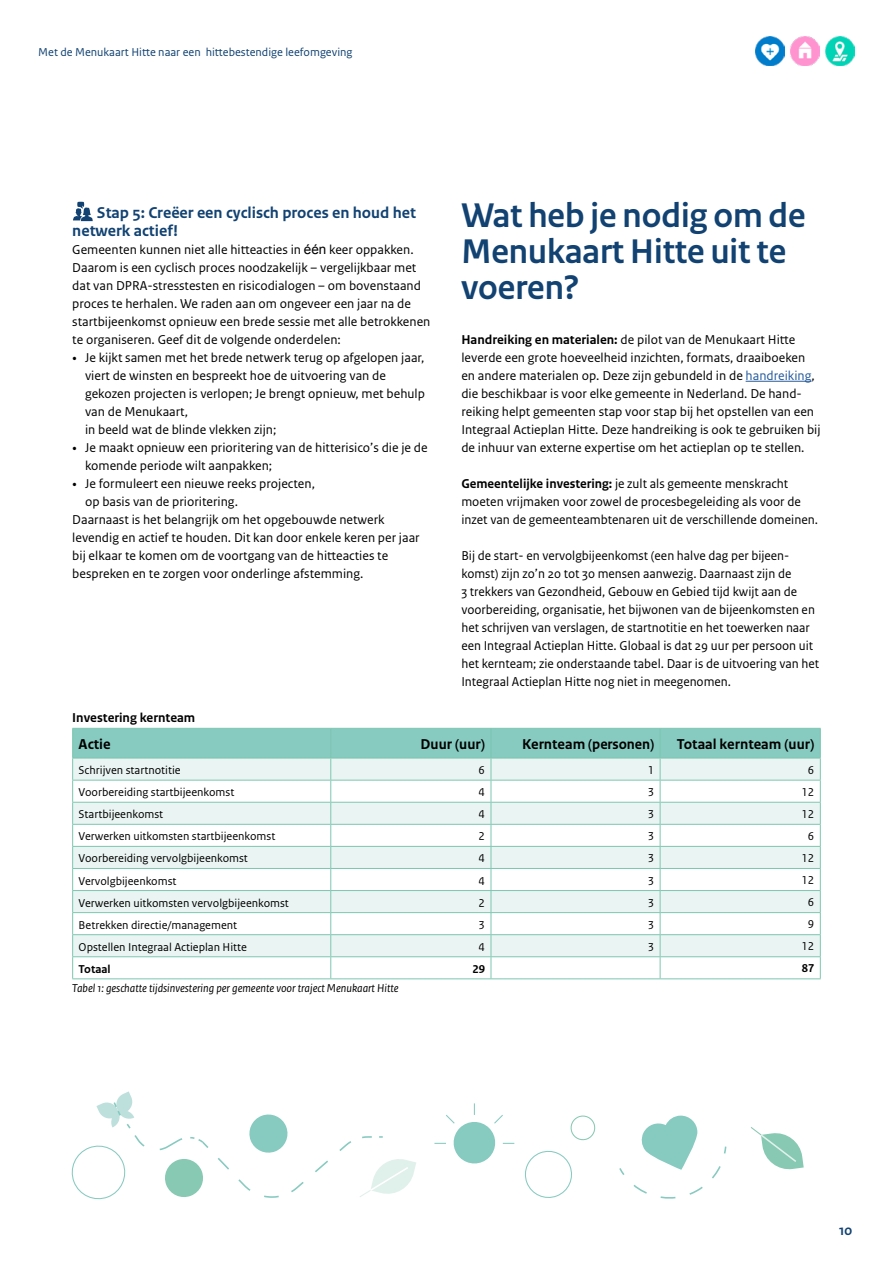
<style>
.page{position:relative;width:893px;height:1263px;background:#fff}
.page>*{position:absolute;margin:0;border:0;box-sizing:border-box;transform-origin:0 0}
.H2_Kop{font:700 36px/36px "Rijksoverheid Sans Heading";color:#114272}
.P_Tussenkop_Sans{font:700 16.5px/18px "Rijksoverheid Sans Text";color:#114272}
.Tabel_Kop{font:700 15px "Rijksoverheid Sans Text";color:#000}
.t1{font:700 15px "Rijksoverheid Sans Heading";color:#114272}
.P_Broodtekst_Sans{font:13.5px/18px "Rijksoverheid Sans Text";color:#000}
.P_Broodtekst_Sans-2{font:700 13.5px "Rijksoverheid Sans Text";color:#000}
.Tabel_Broodtekst{font:12px "Rijksoverheid Sans Text";color:#000}
.P_Fotobijschrift{font:italic 12px "Rijksoverheid Sans Text";color:#000}
.t2{font:12px "Rijksoverheid Sans Text Regular 2";color:#114272}
.Tabel_Broodtekst-2{font:700 12px "Rijksoverheid Sans Text";color:#000}
.s1{font-family:"Arial"}
.s2{font-family:"Rijksoverheid Serif"}
.s3{font-weight:700}
.s4{color:#245a9c}
</style>
<div class="page">
<img style="left:825px;top:36px;width:30px;height:30px">
<img style="left:790px;top:36px;width:30px;height:30px">
<img style="left:755px;top:36px;width:30px;height:30px">
<hr style="left:746px;top:381px;width:65px;height:1px;background:#245a9c">
<svg style="left:72px;top:728px;width:749px;height:250px"></svg>
<hr style="left:72px;top:978px;width:259px;height:1px;background:#7dc6b0">
<hr style="left:331px;top:978px;width:160px;height:1px;background:#7dc6b0">
<hr style="left:491px;top:978px;width:169px;height:1px;background:#7dc6b0">
<hr style="left:660px;top:978px;width:161px;height:1px;background:#7dc6b0">
<svg style="left:73px;top:202px;width:20px;height:19px"></svg>
<svg style="left:751px;top:1127px;width:53px;height:43px"></svg>
<svg style="left:71px;top:1091px;width:525px;height:109px"></svg>
<svg style="left:619px;top:1115px;width:108px;height:84px"></svg>
<p class="t2" style="left:38px;top:45px;width:316px">Met de Menukaart Hitte naar een hittebestendige leefomgeving</p>
<p class="P_Tussenkop_Sans" style="left:72px;top:204px;width:345px;text-indent:25px">Stap 5: Creëer een cyclisch proces en houd het netwerk actief!</p>
<p class="P_Broodtekst_Sans" style="left:72px;top:241px;width:360px">Gemeenten kunnen niet alle hitteacties in <span class="s1">één</span> keer oppakken.<br>Daarom is een cyclisch proces noodzakelijk – vergelijkbaar met dat van DPRA-stresstesten en risicodialogen – om bovenstaand proces te herhalen. We raden aan om ongeveer een jaar na de startbijeenkomst opnieuw een brede sessie met alle betrokkenen te organiseren. Geef dit de volgende onderdelen:</p>
<p class="P_Broodtekst_Sans" style="left:85px;top:349px;width:341px;text-indent:-13px"><span class="s2">•</span> Je kijkt samen met het brede netwerk terug op afgelopen jaar, viert de winsten en bespreekt hoe de uitvoering van de gekozen projecten is verlopen; Je brengt opnieuw, met behulp van de Menukaart,<br>in beeld wat de blinde vlekken zijn;</p>
<p class="P_Broodtekst_Sans" style="left:85px;top:439px;width:344px;text-indent:-13px"><span class="s2">•</span> Je maakt opnieuw een prioritering van de hitterisico’s die je de komende periode wilt aanpakken;</p>
<p class="P_Broodtekst_Sans" style="left:85px;top:475px;width:231px;text-indent:-13px"><span class="s2">•</span> Je formuleert een nieuwe reeks projecten, op basis van de prioritering.</p>
<p class="P_Broodtekst_Sans" style="left:72px;top:511px;width:349px">Daarnaast is het belangrijk om het opgebouwde netwerk levendig en actief te houden. Dit kan door enkele keren per jaar bij elkaar te komen om de voortgang van de hitteacties te bespreken en te zorgen voor onderlinge afstemming.</p>
<h2 class="H2_Kop" style="left:461px;top:198px;width:346px">Wat heb je nodig om de<br>Menukaart Hitte uit te voeren?</h2>
<p class="P_Broodtekst_Sans" style="left:461px;top:331px;width:361px"><span class="s3">Handreiking en materialen:</span> de pilot van de Menukaart Hitte leverde een grote hoeveelheid inzichten, formats, draaiboeken en andere materialen op. Deze zijn gebundeld in de <span class="s4">handreiking</span>, die beschikbaar is voor elke gemeente in Nederland. De hand&shy;reiking helpt gemeenten stap voor stap bij het opstellen van een Integraal Actieplan Hitte. Deze handreiking is ook te gebruiken bij de inhuur van externe expertise om het actieplan op te stellen.</p>
<p class="P_Broodtekst_Sans" style="left:461px;top:475px;width:358px"><span class="s3">Gemeentelijke investering:</span> je zult als gemeente menskracht moeten vrijmaken voor zowel de procesbegeleiding als voor de inzet van de gemeenteambtenaren uit de verschillende domeinen.</p>
<p class="P_Broodtekst_Sans" style="left:461px;top:547px;width:359px">Bij de start- en vervolgbijeenkomst (een halve dag per bijeen&shy;komst) zijn zo’n 20 tot 30 mensen aanwezig. Daarnaast zijn de<br>3 trekkers van Gezondheid, Gebouw en Gebied tijd kwijt aan de voorbereiding, organisatie, het bijwonen van de bijeenkomsten en het schrijven van verslagen, de startnotitie en het toewerken naar een Integraal Actieplan Hitte. Globaal is dat 29 uur per persoon uit het kernteam; zie onderstaande tabel. Daar is de uitvoering van het Integraal Actieplan Hitte nog niet in meegenomen.</p>
<p class="P_Broodtekst_Sans-2" style="left:72px;top:710px;width:124px">Investering kernteam</p>
<p class="Tabel_Kop" style="left:79px;top:736px;width:34px">Actie</p>
<p class="Tabel_Kop" style="left:421px;top:736px;width:66px">Duur (uur)</p>
<p class="Tabel_Kop" style="left:522px;top:736px;width:133px">Kernteam (personen)</p>
<p class="Tabel_Kop" style="left:677px;top:736px;width:139px">Totaal kernteam (uur)</p>
<p class="Tabel_Broodtekst" style="left:79px;top:763px;width:104px">Schrijven startnotitie</p>
<p class="Tabel_Broodtekst" style="left:479px;top:763px;width:8px">6</p>
<p class="Tabel_Broodtekst" style="left:648px;top:763px;width:8px">1</p>
<p class="Tabel_Broodtekst" style="left:808px;top:763px;width:8px">6</p>
<p class="Tabel_Broodtekst" style="left:79px;top:785px;width:157px">Voorbereiding startbijeenkomst</p>
<p class="Tabel_Broodtekst" style="left:479px;top:785px;width:8px">4</p>
<p class="Tabel_Broodtekst" style="left:648px;top:785px;width:8px">3</p>
<p class="Tabel_Broodtekst" style="left:802px;top:785px;width:14px">12</p>
<p class="Tabel_Broodtekst" style="left:79px;top:807px;width:86px">Startbijeenkomst</p>
<p class="Tabel_Broodtekst" style="left:479px;top:807px;width:8px">4</p>
<p class="Tabel_Broodtekst" style="left:648px;top:807px;width:8px">3</p>
<p class="Tabel_Broodtekst" style="left:802px;top:807px;width:14px">12</p>
<p class="Tabel_Broodtekst" style="left:79px;top:829px;width:198px">Verwerken uitkomsten startbijeenkomst</p>
<p class="Tabel_Broodtekst" style="left:479px;top:829px;width:8px">2</p>
<p class="Tabel_Broodtekst" style="left:648px;top:829px;width:8px">3</p>
<p class="Tabel_Broodtekst" style="left:808px;top:829px;width:8px">6</p>
<p class="Tabel_Broodtekst" style="left:79px;top:852px;width:171px">Voorbereiding vervolgbijeenkomst</p>
<p class="Tabel_Broodtekst" style="left:479px;top:852px;width:8px">4</p>
<p class="Tabel_Broodtekst" style="left:648px;top:852px;width:8px">3</p>
<p class="Tabel_Broodtekst" style="left:802px;top:851px;width:14px">12</p>
<p class="Tabel_Broodtekst" style="left:79px;top:874px;width:99px">Vervolgbijeenkomst</p>
<p class="Tabel_Broodtekst" style="left:479px;top:874px;width:8px">4</p>
<p class="Tabel_Broodtekst" style="left:648px;top:874px;width:8px">3</p>
<p class="Tabel_Broodtekst" style="left:802px;top:873px;width:14px">12</p>
<p class="Tabel_Broodtekst" style="left:79px;top:896px;width:212px">Verwerken uitkomsten vervolgbijeenkomst</p>
<p class="Tabel_Broodtekst" style="left:479px;top:896px;width:8px">2</p>
<p class="Tabel_Broodtekst" style="left:648px;top:896px;width:8px">3</p>
<p class="Tabel_Broodtekst" style="left:808px;top:895px;width:8px">6</p>
<p class="Tabel_Broodtekst" style="left:79px;top:918px;width:160px">Betrekken directie/management</p>
<p class="Tabel_Broodtekst" style="left:479px;top:918px;width:8px">3</p>
<p class="Tabel_Broodtekst" style="left:648px;top:918px;width:8px">3</p>
<p class="Tabel_Broodtekst" style="left:808px;top:917px;width:8px">9</p>
<p class="Tabel_Broodtekst" style="left:79px;top:940px;width:170px">Opstellen Integraal Actieplan Hitte</p>
<p class="Tabel_Broodtekst" style="left:479px;top:940px;width:8px">4</p>
<p class="Tabel_Broodtekst" style="left:648px;top:940px;width:8px">3</p>
<p class="Tabel_Broodtekst" style="left:802px;top:939px;width:14px">12</p>
<p class="Tabel_Broodtekst-2" style="left:79px;top:962px;width:33px">Totaal</p>
<p class="Tabel_Broodtekst-2" style="left:472px;top:962px;width:14px">29</p>
<p class="Tabel_Broodtekst-2" style="left:802px;top:962px;width:14px">87</p>
<p class="P_Fotobijschrift" style="left:72px;top:981px;width:328px">Tabel 1: geschatte tijdsinvestering per gemeente voor traject Menukaart Hitte</p>
<p class="t1" style="left:839px;top:1221px;width:15px">10</p>
</div>
